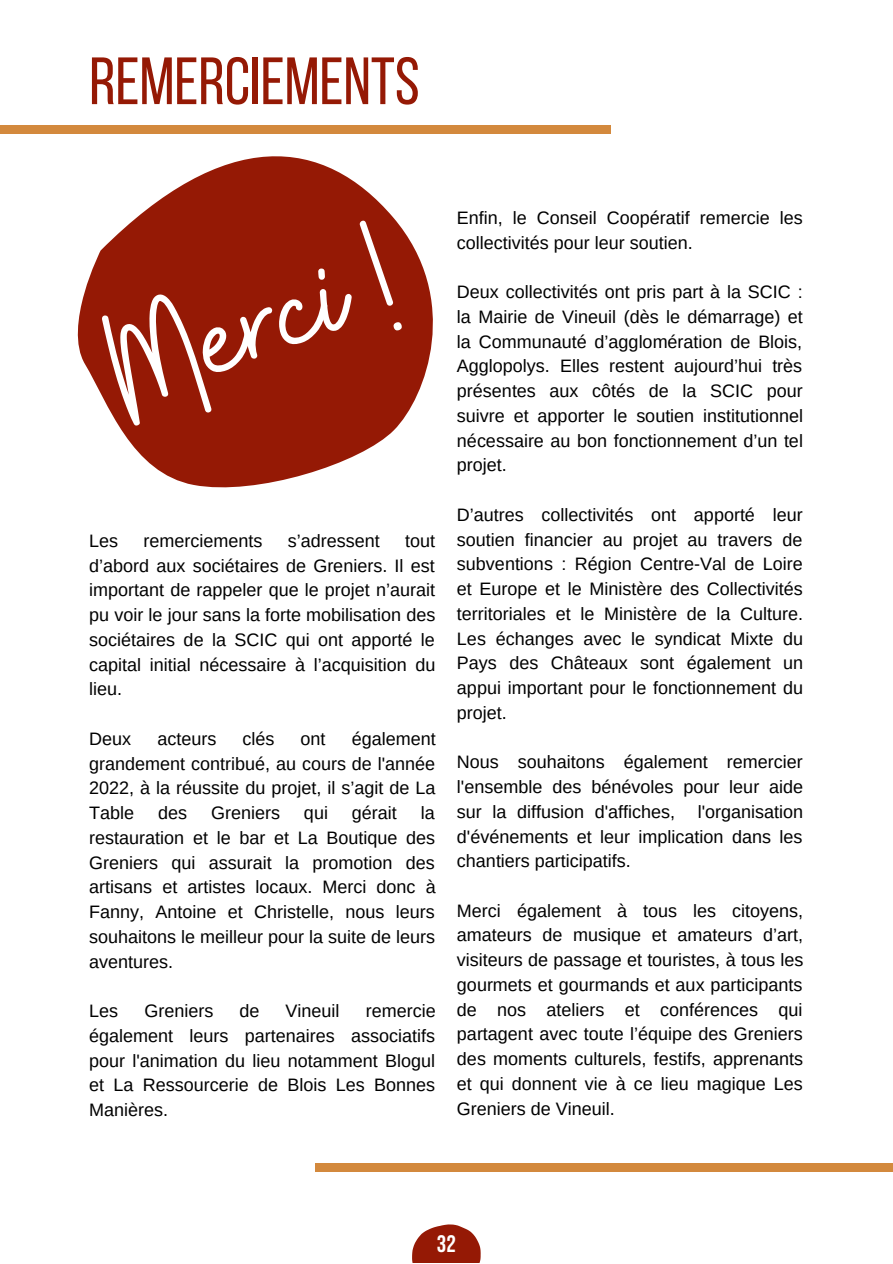
<style>
.page{position:relative;width:893px;height:1264px;background:#fff}
.page>*{position:absolute;margin:0;border:0;box-sizing:border-box;transform-origin:0 0}
.t1{font:159.6px "Buffalo";color:#fff}
.t2{font:66.75px "Bebas Neue";color:#951905}
.t3{font:23.85px "Bebas Neue";color:#fff}
.t4{font:18px/24.8px "Arimo";color:#000;text-align:justify}
</style>
<div class="page">
<div style="left:0;top:125px;width:610px;height:9px;background:#d3893d"></div>
<div style="left:315px;top:1162px;width:577px;height:9px;background:#d3893d"></div>
<svg style="left:77px;top:156px;width:356px;height:332px;fill:#951905"></svg>
<svg style="left:412px;top:1224px;width:68px;height:38px"></svg>
<h2 class="t2" style="left:89px;top:54px;width:332px">REMERCIEMENTS</h2>
<h1 class="t1" style="left:79px;top:277px;width:294px;rotate:-20deg">Merci !</h1>
<p class="t4" style="left:457px;top:205px;width:347px">Enfin, le Conseil Coopératif remercie les collectivités pour leur soutien.</p>
<p class="t4" style="left:457px;top:279px;width:347px">Deux collectivités ont pris part à la SCIC : la Mairie de Vineuil (dès le démarrage) et la Communauté d’agglomération de Blois, Agglopolys. Elles restent aujourd’hui très présentes aux côtés de la SCIC pour suivre et apporter le soutien institutionnel nécessaire au bon fonctionnement d’un tel projet.</p>
<p class="t4" style="left:457px;top:502px;width:348px">D’autres collectivités ont apporté leur soutien financier au projet au travers de subventions : Région Centre-Val de Loire et Europe et le Ministère des Collectivités territoriales et le Ministère de la Culture.<br>Les échanges avec le syndicat Mixte du Pays des Châteaux sont également un appui important pour le fonctionnement du projet.</p>
<p class="t4" style="left:457px;top:749px;width:348px">Nous souhaitons également remercier l'ensemble des bénévoles pour leur aide sur la diffusion d'affiches, l'organisation d'événements et leur implication dans les chantiers participatifs.</p>
<p class="t4" style="left:457px;top:898px;width:348px">Merci également à tous les citoyens, amateurs de musique et amateurs d’art, visiteurs de passage et touristes, à tous les gourmets et gourmands et aux participants de nos ateliers et conférences qui partagent avec toute l’équipe des Greniers des moments culturels, festifs, apprenants et qui donnent vie à ce lieu magique Les Greniers de Vineuil.</p>
<p class="t4" style="left:89px;top:528px;width:30px">Les</p>
<p class="t4" style="left:143px;top:528px;width:120px">remerciements</p>
<p class="t4" style="left:288px;top:528px;width:93px">s’adressent</p>
<p class="t4" style="left:89px;top:528px;width:348px;text-indent:316px">tout d’abord aux sociétaires de Greniers. Il est important de rappeler que le projet n’aurait pu voir le jour sans la forte mobilisation des sociétaires de la SCIC qui ont apporté le capital initial nécessaire à l’acquisition du lieu.</p>
<p class="t4" style="left:89px;top:726px;width:43px">Deux</p>
<p class="t4" style="left:157px;top:726px;width:60px">acteurs</p>
<p class="t4" style="left:242px;top:726px;width:33px">clés</p>
<p class="t4" style="left:300px;top:726px;width:26px">ont</p>
<p class="t4" style="left:89px;top:726px;width:348px;text-indent:262px">également grandement contribué, au cours de l'année 2022, à la réussite du projet, il s’agit de La Table</p>
<p class="t4" style="left:158px;top:800px;width:30px">des</p>
<p class="t4" style="left:211px;top:800px;width:70px">Greniers</p>
<p class="t4" style="left:304px;top:800px;width:25px">qui</p>
<p class="t4" style="left:352px;top:800px;width:46px">gérait</p>
<p class="t4" style="left:89px;top:800px;width:348px;text-indent:331px">la restauration et le bar et La Boutique des Greniers qui assurait la promotion des artisans et artistes locaux. Merci donc à Fanny, Antoine et Christelle, nous leurs souhaitons le meilleur pour la suite de leurs aventures.</p>
<p class="t4" style="left:89px;top:998px;width:30px">Les</p>
<p class="t4" style="left:144px;top:998px;width:70px">Greniers</p>
<p class="t4" style="left:239px;top:998px;width:21px">de</p>
<p class="t4" style="left:285px;top:998px;width:55px">Vineuil</p>
<p class="t4" style="left:89px;top:998px;width:348px;text-indent:276px">remercie également leurs partenaires associatifs pour l'animation du lieu notamment Blogul et La Ressourcerie de Blois Les Bonnes Manières.</p>
<h3 class="t3" style="left:437px;top:1230px;width:21px">32</h3>
</div>
